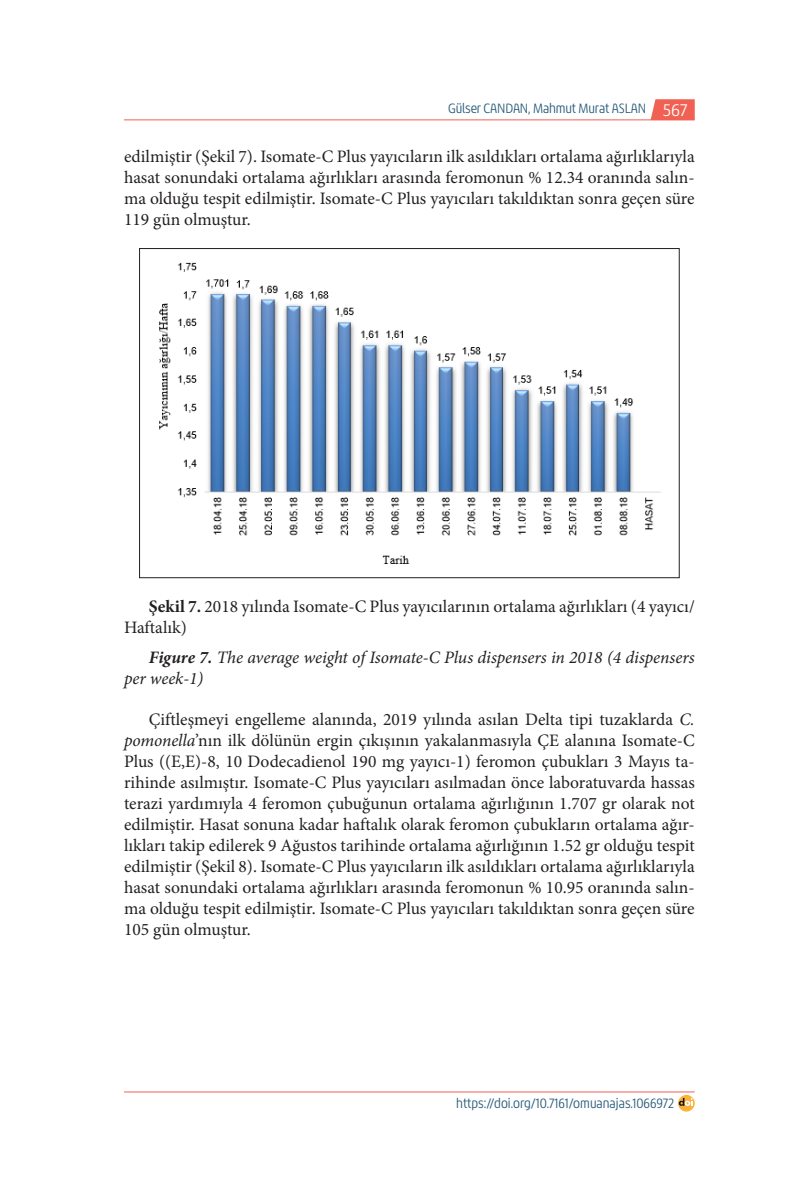
<style>
.page{position:relative;width:794px;height:1191px;background:#fff}
.page>*{position:absolute;margin:0;border:0;box-sizing:border-box;transform-origin:0 0}
.Anan_Metin{font:17.5px/21px "Minion Pro";color:#231f20;text-align:justify}
.Anan_Metin-2{font:italic 17.5px/21px "Minion Pro";letter-spacing:-.005em;color:#231f20}
.t1{font:14px "Chypre Con Boo";letter-spacing:-.01em;color:#275a77}
.s1{font-family:"Chypre Nor Boo";font-size:17.5px;color:#fff}
.s2{font-weight:700}
.s3{font-style:italic}
</style>
<div class="page">
<hr style="left:124px;top:1091px;width:570px;height:1px;background:#f16153">
<svg style="left:650px;top:99px;width:44px;height:21px"></svg>
<hr style="left:124px;top:120px;width:570px;height:1px;background:#f16153">
<svg style="left:678px;top:1095px;width:16px;height:16px"></svg>
<svg style="left:679px;top:1098px;width:13px;height:8px"></svg>
<img style="left:159px;top:262px;width:502px;height:302px">
<p class="t1" style="left:448px;top:100px;width:241px">Gülser CANDAN, Mahmut Murat ASLAN <span class="s1">567</span></p>
<p class="Anan_Metin" style="left:124px;top:146px;width:572px">edilmiştir (Şekil 7). Isomate-C Plus yayıcıların ilk asıldıkları ortalama ağırlıklarıyla hasat sonundaki ortalama ağırlıkları arasında feromonun % 12.34 oranında salın&shy;ma olduğu tespit edilmiştir. Isomate-C Plus yayıcıları takıldıktan sonra geçen süre 119 gün olmuştur.</p>
<p class="Anan_Metin" style="left:124px;top:595px;width:572px;text-indent:25px"><span class="s2">Şekil 7.</span> 2018 yılında Isomate-C Plus yayıcılarının ortalama ağırlıkları (4 yayıcı/<br>Haftalık)</p>
<p class="Anan_Metin-2" style="left:124px;top:647px;width:572px;text-indent:25px"><span class="s2">Figure 7.</span> The average weight of Isomate-C Plus dispensers in 2018 (4 dispensers per week-1)</p>
<p class="Anan_Metin" style="left:124px;top:709px;width:572px;text-indent:25px">Çiftleşmeyi engelleme alanında, 2019 yılında asılan Delta tipi tuzaklarda <span class="s3">C. pomonella</span>’nın ilk dölünün ergin çıkışının yakalanmasıyla ÇE alanına Isomate-C Plus ((E,E)-8, 10 Dodecadienol 190 mg yayıcı-1) feromon çubukları 3 Mayıs ta&shy;rihinde asılmıştır. Isomate-C Plus yayıcıları asılmadan önce laboratuvarda hassas terazi yardımıyla 4 feromon çubuğunun ortalama ağırlığının 1.707 gr olarak not edilmiştir. Hasat sonuna kadar haftalık olarak feromon çubukların ortalama ağır&shy;lıkları takip edilerek 9 Ağustos tarihinde ortalama ağırlığının 1.52 gr olduğu tespit edilmiştir (Şekil 8). Isomate-C Plus yayıcıların ilk asıldıkları ortalama ağırlıklarıyla hasat sonundaki ortalama ağırlıkları arasında feromonun % 10.95 oranında salın&shy;ma olduğu tespit edilmiştir. Isomate-C Plus yayıcıları takıldıktan sonra geçen süre 105 gün olmuştur.</p>
<p class="t1" style="left:456px;top:1095px;width:219px">https://doi.org/10.7161/omuanajas.1066972</p>
</div>
